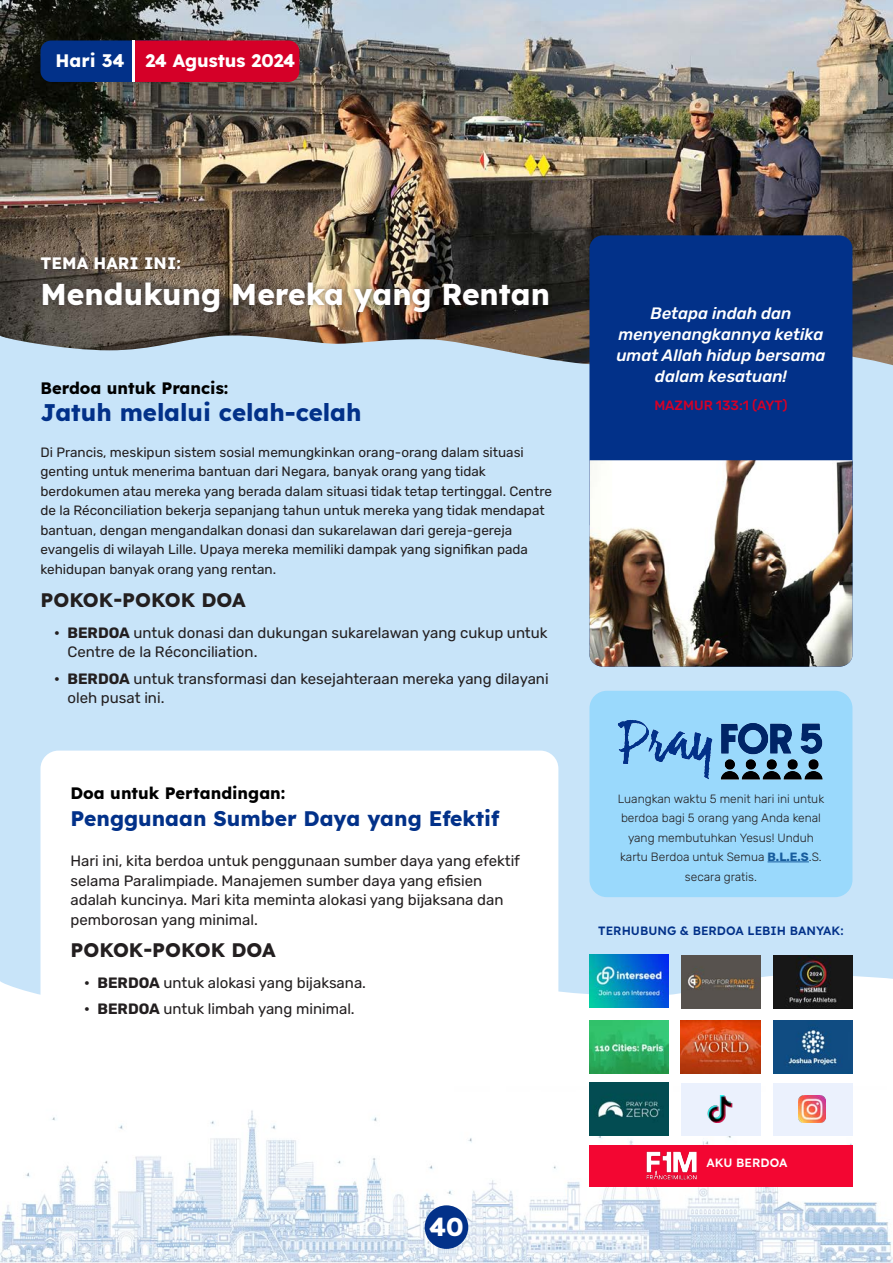
<style>
.page{position:relative;width:893px;height:1263px;background:#fff}
.page>*{position:absolute;margin:0;border:0;box-sizing:border-box;transform-origin:0 0}
.Heading_1{font:700 30px "Lexend";color:#fff}
.t1{font:700 25.5px "Lexend";color:#fff}
.Heading_2{font:700 24px "Lexend";color:#023189}
.Heading_2-2{font:700 21px "Lexend";color:#023189}
.Prayer_Point_Title{font:700 19.5px "Lexend";color:#231f20}
.Date_No{font:700 18px "Lexend";color:#fff}
.Day_No{font:700 18px "Lexend";color:#fff}
.Bible_Verse{font:italic 500 16.5px/21px "Rubik";color:#fff;text-align:center}
.Prayer_Theme{font:700 16.5px "Lexend";color:#000}
.Theme_title{font:700 16.5px "Lexend";color:#fff}
.t2{font:15px/19.5px "Rubik";color:#231f20}
.t3{font:13.5px/19.5px "Rubik";color:#231f20}
.Bible_Name{font:500 13.5px "Rubik";color:#d50028}
.Pray_for_5{font:300 12px/19.5px "Rubik";color:#231f20;text-align:center}
.Read_More_Button{font:600 12px "Lexend";color:#023189}
.t4{font:600 12px "Lexend";color:#fff}
.s1{font-weight:700}
.s2{font-weight:700;color:#175d9e}
</style>
<div class="page">
<img style="left:0;top:1086px;width:893px;height:177px">
<div style="left:425px;top:1205px;width:43px;height:44px;background:#023189;border-radius:50%"></div>
<img style="left:0;top:0;width:893px;height:333px">
<div style="left:0;top:333px;width:893px;height:668px;background:#c8e4f9"></div>
<div style="left:589px;top:235px;width:263px;height:225px;background:#023189"></div>
<div style="left:36px;top:252px;width:518px;height:66px;background:#231f20;opacity:.51"></div>
<img style="left:589px;top:460px;width:263px;height:207px">
<div style="left:41px;top:41px;width:145px;height:41px;background:#023189;border-radius:11px"></div>
<div style="left:135px;top:41px;width:164px;height:41px;background:#d50028"></div>
<hr style="left:132px;top:40px;width:3px;height:42px;background:#fff">
<div style="left:40px;top:751px;width:518px;height:314px;background:#fff;border-radius:18px"></div>
<div style="left:589px;top:691px;width:263px;height:206px;background:#9ad9fc;border-radius:17px"></div>
<img style="left:618px;top:720px;width:205px;height:59px">
<img style="left:589px;top:954px;width:80px;height:53px">
<img style="left:681px;top:955px;width:80px;height:53px">
<img style="left:773px;top:955px;width:79px;height:53px">
<img style="left:589px;top:1020px;width:80px;height:53px">
<img style="left:681px;top:1020px;width:79px;height:53px">
<img style="left:773px;top:1020px;width:79px;height:53px">
<img style="left:589px;top:1083px;width:79px;height:53px">
<div style="left:681px;top:1083px;width:79px;height:53px;background:#ebf1fd"></div>
<div style="left:773px;top:1083px;width:79px;height:53px;background:#ebf1fd"></div>
<img style="left:707px;top:1095px;width:26px;height:28px">
<img style="left:799px;top:1095px;width:27px;height:28px">
<hr style="left:768px;top:861px;width:41px;height:1px;background:#175d9e">
<div style="left:589px;top:1145px;width:263px;height:41px;background:#f30632"></div>
<img style="left:646px;top:1151px;width:50px;height:29px">
<p class="Day_No" style="left:56px;top:47px;width:71px">Hari 34</p>
<p class="Date_No" style="left:145px;top:47px;width:151px">24 Agustus 2024</p>
<p class="Theme_title" style="left:40px;top:250px;width:142px">TEMA HARI INI:</p>
<p class="Heading_1" style="left:40px;top:270px;width:511px">Mendukung Mereka yang Rentan</p>
<p class="Prayer_Theme" style="left:40px;top:374px;width:189px">Berdoa untuk Prancis:</p>
<p class="Heading_2" style="left:40px;top:393px;width:322px">Jatuh melalui celah-celah</p>
<p class="t3" style="left:40px;top:442px;width:513px">Di Prancis, meskipun sistem sosial memungkinkan orang-orang dalam situasi genting untuk menerima bantuan dari Negara, banyak orang yang tidak berdokumen atau mereka yang berada dalam situasi tidak tetap tertinggal. Centre de la Réconciliation bekerja sepanjang tahun untuk mereka yang tidak mendapat bantuan, dengan mengandalkan donasi dan sukarelawan dari gereja-gereja evangelis di wilayah Lille. Upaya mereka memiliki dampak yang signifikan pada kehidupan banyak orang yang rentan.</p>
<p class="Prayer_Point_Title" style="left:40px;top:585px;width:207px">POKOK-POKOK DOA</p>
<p class="t2" style="left:68px;top:623px;width:482px;text-indent:-14px"><span class="s1">• BERDOA</span> untuk donasi dan dukungan sukarelawan yang cukup untuk<br>Centre de la Réconciliation.</p>
<p class="t2" style="left:68px;top:669px;width:483px;text-indent:-14px"><span class="s1">• BERDOA</span> untuk transformasi dan kesejahteraan mereka yang dilayani oleh pusat ini.</p>
<p class="Prayer_Theme" style="left:70px;top:780px;width:216px">Doa untuk Pertandingan:</p>
<p class="Heading_2-2" style="left:70px;top:802px;width:430px">Penggunaan Sumber Daya yang Efektif</p>
<p class="t2" style="left:70px;top:852px;width:451px">Hari ini, kita berdoa untuk penggunaan sumber daya yang efektif selama Paralimpiade. Manajemen sumber daya yang efisien adalah kuncinya. Mari kita meminta alokasi yang bijaksana dan pemborosan yang minimal.</p>
<p class="Prayer_Point_Title" style="left:70px;top:935px;width:207px">POKOK-POKOK DOA</p>
<p class="t2" style="left:84px;top:973px;width:284px"><span class="s1">• BERDOA</span> untuk alokasi yang bijaksana.</p>
<p class="t2" style="left:84px;top:1000px;width:272px"><span class="s1">• BERDOA</span> untuk limbah yang minimal.</p>
<p class="Bible_Verse" style="left:616px;top:304px;width:211px">Betapa indah dan menyenangkannya ketika umat Allah hidup bersama dalam kesatuan!</p>
<p class="Bible_Name" style="left:654px;top:398px;width:135px">MAZMUR 133:1 (AYT)</p>
<p class="Pray_for_5" style="left:618px;top:789px;width:208px">Luangkan waktu 5 menit hari ini untuk berdoa bagi 5 orang yang Anda kenal yang membutuhkan Yesus! Unduh kartu Berdoa untuk Semua <span class="s2">B.L.E.S</span>.S. secara gratis.</p>
<p class="Read_More_Button" style="left:598px;top:921px;width:247px">TERHUBUNG &amp; BERDOA LEBIH BANYAK:</p>
<h2 class="t1" style="left:429px;top:1206px;width:36px">40</h2>
<p class="t4" style="left:706px;top:1154px;width:82px">AKU BERDOA</p>
</div>
